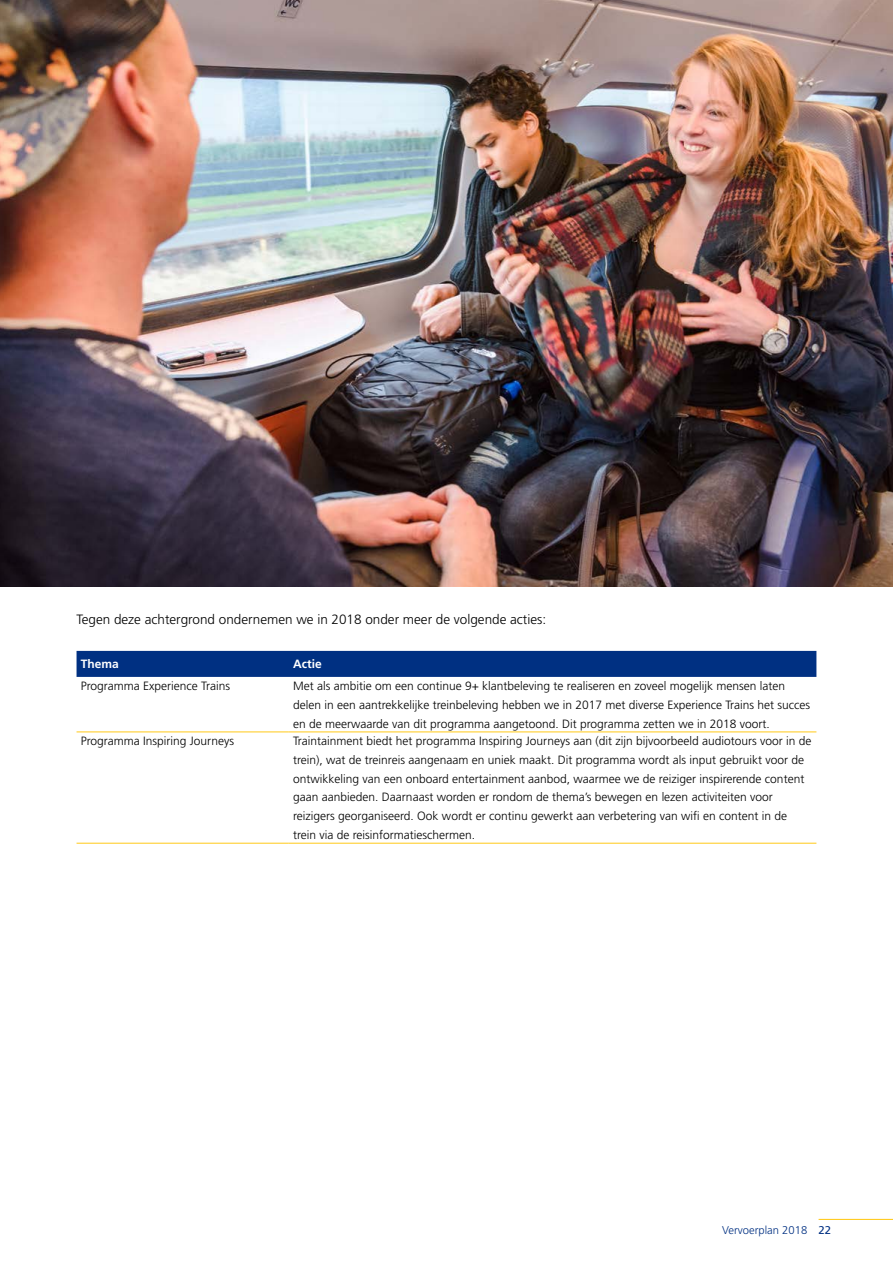
<style>
.page{position:relative;width:893px;height:1263px;background:#fff}
.page>*{position:absolute;margin:0;border:0;box-sizing:border-box;transform-origin:0 0}
.Body{font:300 13.5px "Frutiger LT Std";color:#000}
.Tabeltekst{font:300 12px/18.8px "Frutiger LT Std";color:#000}
.Tabelkopregel{font:700 12px "Frutiger LT Std";color:#fff}
.t1{font:300 11.25px "Frutiger LT Std";color:#003082}
.s1{font-weight:400}
</style>
<div class="page">
<div style="left:77px;top:651px;width:739px;height:26px;background:#003082"></div>
<hr style="left:77px;top:731px;width:212px;height:1px;background:#ffc917">
<hr style="left:289px;top:731px;width:527px;height:1px;background:#ffc917">
<hr style="left:77px;top:843px;width:212px;height:1px;background:#ffc917">
<hr style="left:289px;top:843px;width:527px;height:1px;background:#ffc917">
<img style="left:0;top:0;width:893px;height:586px">
<hr style="left:819px;top:1219px;width:74px;height:1px;background:#ffc917">
<p class="Body" style="left:77px;top:611px;width:471px">Tegen deze achtergrond ondernemen we in 2018 onder meer de volgende acties:</p>
<p class="Tabelkopregel" style="left:81px;top:657px;width:40px">Thema</p>
<p class="Tabelkopregel" style="left:293px;top:657px;width:30px">Actie</p>
<p class="Tabeltekst" style="left:81px;top:677px;width:151px">Programma Experience Trains</p>
<p class="Tabeltekst" style="left:293px;top:677px;width:519px">Met als ambitie om een continue 9+ klantbeleving te realiseren en zoveel mogelijk mensen laten delen in een aantrekkelijke treinbeleving hebben we in 2017 met diverse Experience Trains het succes en de meerwaarde van dit programma aangetoond. Dit programma zetten we in 2018 voort.</p>
<p class="Tabeltekst" style="left:81px;top:732px;width:155px">Programma Inspiring Journeys</p>
<p class="Tabeltekst" style="left:293px;top:732px;width:520px">Traintainment biedt het programma Inspiring Journeys aan (dit zijn bijvoorbeeld audiotours voor in de trein), wat de treinreis aangenaam en uniek maakt. Dit programma wordt als input gebruikt voor de ontwikkeling van een onboard entertainment aanbod, waarmee we de reiziger inspirerende content gaan aanbieden. Daarnaast worden er rondom de thema’s bewegen en lezen activiteiten voor reizigers georganiseerd. Ook wordt er continu gewerkt aan verbetering van wifi en content in de trein via de reisinformatieschermen.</p>
<p class="t1" style="left:722px;top:1223px;width:110px">Vervoerplan 2018 <span class="s1">22</span></p>
</div>
